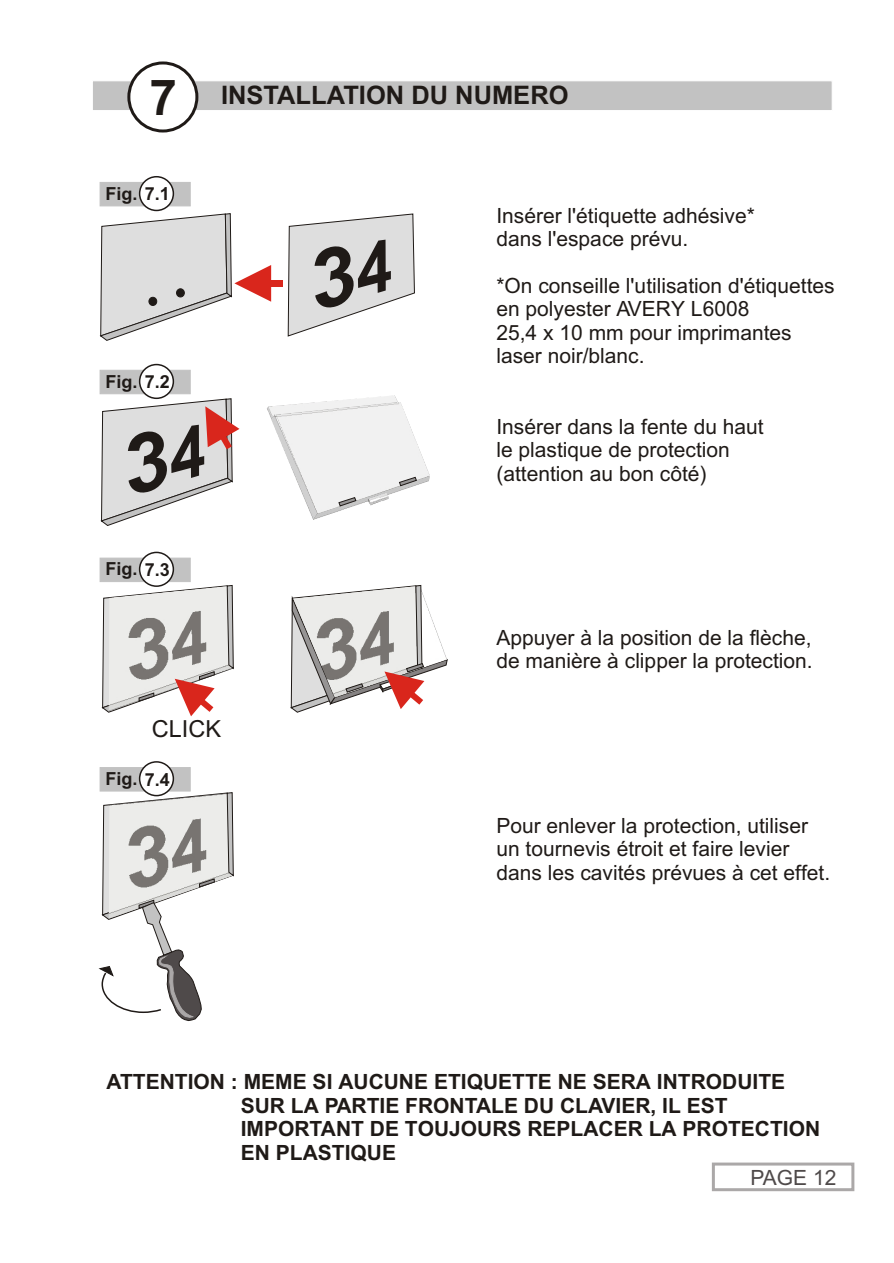
<style>
.page{position:relative;width:894px;height:1263px;background:#fff}
.page>*{position:absolute;margin:0;border:0;box-sizing:border-box;transform-origin:0 0}
.t1{font:700 49.5px "Arial";color:#1f1a17}
.t2{font:700 25.5px "Arial";color:#1f1a17}
.t3{font:23.55px "Arial";color:#1f1a17}
.t4{font:21px/23.4px "Arial";color:#1f1a17}
.t5{font:700 21px/23.4px "Arial";color:#1f1a17}
.t6{font:21px "Arial";color:#4f4a4a}
.t7{font:700 18px "Arial";color:#1f1a17}
</style>
<div class="page">
<div style="left:92px;top:81px;width:740px;height:30px;background:#c2c2c2;border:1px solid #fff"></div>
<div style="left:127px;top:61px;width:71px;height:72px;background:#fff;border:3px solid #1f1a17;border-radius:50%"></div>
<div style="left:712px;top:1163px;width:142px;height:28px;border:3px solid #aba8a8"></div>
<div style="left:100px;top:182px;width:91px;height:24px;background:#c2c2c2"></div>
<div style="left:100px;top:370px;width:91px;height:24px;background:#c2c2c2"></div>
<div style="left:100px;top:558px;width:91px;height:24px;background:#c2c2c2"></div>
<div style="left:100px;top:767px;width:91px;height:24px;background:#c2c2c2"></div>
<div style="left:139px;top:176px;width:35px;height:35px;background:#fff;border:2px solid #1f1a17;border-radius:50%"></div>
<div style="left:139px;top:364px;width:35px;height:35px;background:#fff;border:2px solid #1f1a17;border-radius:50%"></div>
<div style="left:139px;top:552px;width:35px;height:35px;background:#fff;border:2px solid #1f1a17;border-radius:50%"></div>
<div style="left:139px;top:761px;width:35px;height:35px;background:#fff;border:2px solid #1f1a17;border-radius:50%"></div>
<svg style="left:288px;top:214px;width:127px;height:122px"></svg>
<div style="left:269px;top:280px;width:13px;height:6px;background:#d9261c"></div>
<svg style="left:100px;top:213px;width:171px;height:128px"></svg>
<img style="left:268px;top:395px;width:130px;height:23px">
<img style="left:271px;top:414px;width:42px;height:105px">
<img style="left:313px;top:514px;width:17px;height:6px">
<img style="left:276px;top:402px;width:154px;height:112px">
<img style="left:368px;top:493px;width:21px;height:6px">
<svg style="left:368px;top:499px;width:2px;height:6px"></svg>
<img style="left:370px;top:497px;width:19px;height:9px">
<svg style="left:339px;top:497px;width:17px;height:9px"></svg>
<svg style="left:399px;top:477px;width:18px;height:9px"></svg>
<svg style="left:291px;top:585px;width:157px;height:128px"></svg>
<svg style="left:102px;top:585px;width:132px;height:131px"></svg>
<svg style="left:99px;top:792px;width:135px;height:229px"></svg>
<svg style="left:101px;top:398px;width:139px;height:128px"></svg>
<h1 class="t1" style="left:149px;top:79px;width:29px">7</h1>
<p class="t7" style="left:106px;top:187px;width:66px">Fig. 7.1</p>
<p class="t7" style="left:106px;top:374px;width:66px">Fig. 7.2</p>
<p class="t7" style="left:106px;top:562px;width:66px">Fig. 7.3</p>
<p class="t2" style="left:221px;top:86px;width:349px">INSTALLATION DU NUMERO</p>
<p class="t4" style="left:496px;top:205px;width:260px">Insérer l'étiquette adhésive* dans l'espace prévu.</p>
<p class="t4" style="left:496px;top:276px;width:340px">*On conseille l'utilisation d'étiquettes en polyester AVERY L6008<br>25,4 x 10 mm pour imprimantes laser noir/blanc.</p>
<p class="t4" style="left:496px;top:417px;width:269px">Insérer dans la fente du haut le plastique de protection (attention au bon côté)</p>
<p class="t4" style="left:496px;top:628px;width:318px">Appuyer à la position de la flèche, de manière à clipper la protection.</p>
<p class="t3" style="left:152px;top:719px;width:71px">CLICK</p>
<p class="t7" style="left:106px;top:772px;width:66px">Fig. 7.4</p>
<p class="t4" style="left:496px;top:815px;width:335px">Pour enlever la protection, utiliser un tournevis étroit et faire levier dans les cavités prévues à cet effet.</p>
<p class="t5" style="left:241px;top:1072px;width:581px;text-indent:-134px">ATTENTION : MEME SI AUCUNE ETIQUETTE NE SERA INTRODUITE SUR LA PARTIE FRONTALE DU CLAVIER, IL EST IMPORTANT DE TOUJOURS REPLACER LA PROTECTION EN PLASTIQUE</p>
<p class="t6" style="left:750px;top:1169px;width:87px">PAGE 12</p>
</div>
